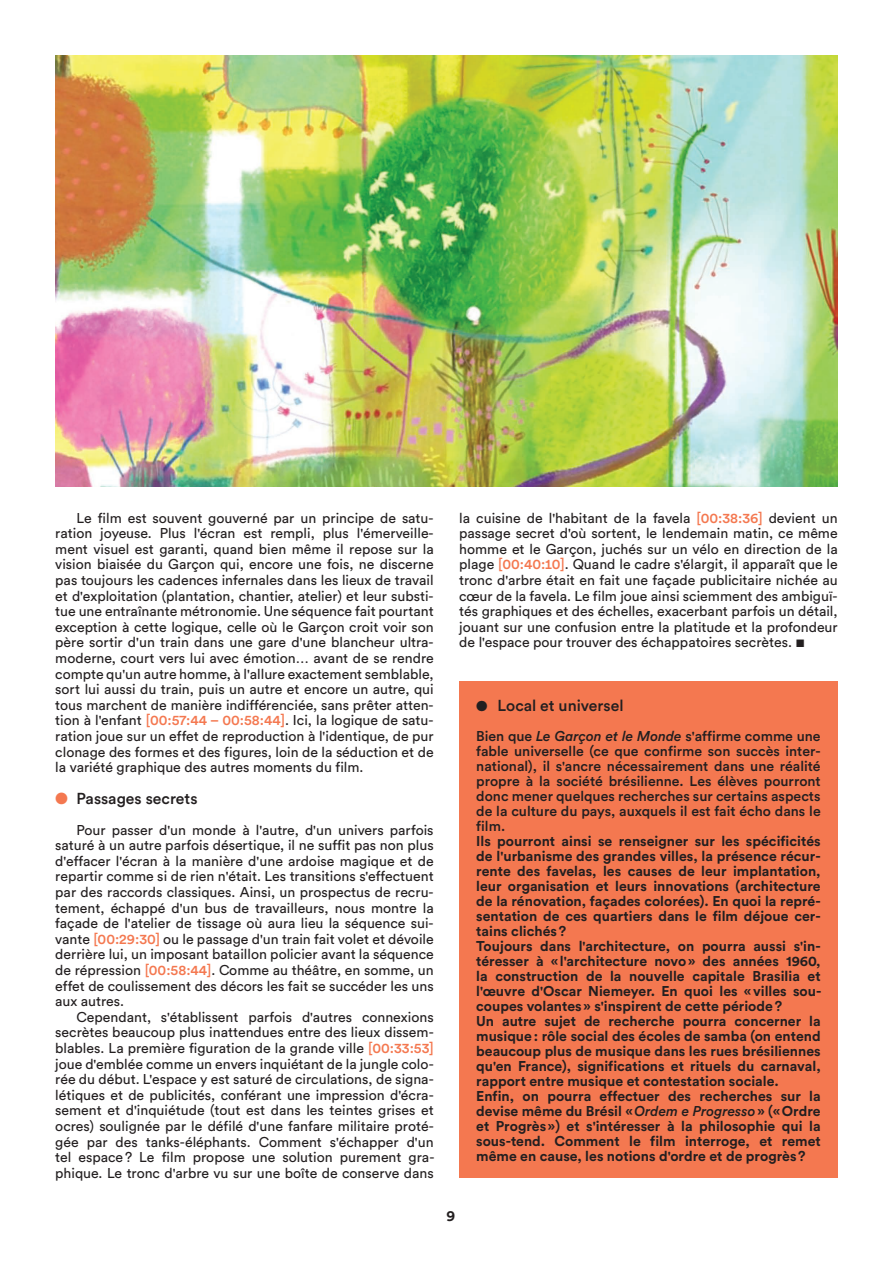
<style>
.page{position:relative;width:893px;height:1263px;background:#fff}
.page>*{position:absolute;margin:0;border:0;box-sizing:border-box;transform-origin:0 0}
.t1{font:500 15.75px "Circular Std";color:#231f20}
.t2{font:700 15px "Circular Std";color:#231f20}
.t3{font:14.1px/15.6px "Circular Std";color:#231f20;text-align:justify}
.t4{font:700 14.1px/15px "Circular Std";color:#231f20}
.t5{font:500 14.1px/15px "Circular Std";color:#231f20;text-align:justify}
.s1{font-weight:500;color:#f47850}
.s2{color:#f47850}
.s3{font-size:10.5px}
.s4{font-weight:700;font-size:14.1px}
.s5{font-style:italic}
.s6{font-weight:500;font-style:italic}
</style>
<div class="page">
<img style="left:55px;top:55px;width:783px;height:431px">
<div style="left:459px;top:681px;width:379px;height:497px;background:#f47850"></div>
<p class="t3" style="left:55px;top:510px;width:380px;text-indent:21px">Le film est souvent gouverné par un principe de satu&shy;ration joyeuse. Plus l'écran est rempli, plus l'émerveille&shy;ment visuel est garanti, quand bien même il repose sur la vision biaisée du Garçon qui, encore une fois, ne discerne pas toujours les cadences infernales dans les lieux de travail et d'exploitation (plantation, chantier, atelier) et leur substi&shy;tue une entraînante métronomie. Une séquence fait pourtant exception à cette logique, celle où le Garçon croit voir son père sortir d'un train dans une gare d'une blancheur ultra&shy;moderne, court vers lui avec émotion… avant de se rendre compte qu'un autre homme, à l'allure exactement semblable, sort lui aussi du train, puis un autre et encore un autre, qui tous marchent de manière indifférenciée, sans prêter atten&shy;tion à l'enfant <span class="s1">[00:57:44 – 00:58:44]</span>. Ici, la logique de satu&shy;ration joue sur un effet de reproduction à l'identique, de pur clonage des formes et des figures, loin de la séduction et de la variété graphique des autres moments du film.</p>
<p class="t1" style="left:55px;top:789px;width:144px"><span class="s2">●</span> Passages secrets</p>
<p class="t3" style="left:55px;top:822px;width:380px;text-indent:21px">Pour passer d'un monde à l'autre, d'un univers parfois saturé à un autre parfois désertique, il ne suffit pas non plus d'effacer l'écran à la manière d'une ardoise magique et de repartir comme si de rien n'était. Les transitions s'effectuent par des raccords classiques. Ainsi, un prospectus de recru&shy;tement, échappé d'un bus de travailleurs, nous montre la façade de l'atelier de tissage où aura lieu la séquence sui&shy;vante <span class="s1">[00:29:30]</span> ou le passage d'un train fait volet et dévoile derrière lui, un imposant bataillon policier avant la séquence de répression <span class="s1">[00:58:44]</span>. Comme au théâtre, en somme, un effet de coulissement des décors les fait se succéder les uns aux autres.</p>
<p class="t3" style="left:55px;top:1009px;width:381px;text-indent:21px">Cependant, s'établissent parfois d'autres connexions secrètes beaucoup plus inattendues entre des lieux dissem&shy;blables. La première figuration de la grande ville <span class="s1">[00:33:53] </span>joue d'emblée comme un envers inquiétant de la jungle colo&shy;rée du début. L'espace y est saturé de circulations, de signa&shy;létiques et de publicités, conférant une impression d'écra&shy;sement et d'inquiétude (tout est dans les teintes grises et ocres) soulignée par le défilé d'une fanfare militaire proté&shy;gée par des tanks-éléphants. Comment s'échapper d'un tel espace ? Le film propose une solution purement gra&shy;phique. Le tronc d'arbre vu sur une boîte de conserve dans</p>
<p class="t3" style="left:459px;top:510px;width:380px">la cuisine de l'habitant de la favela <span class="s1">[00:38:36]</span> devient un passage secret d'où sortent, le lendemain matin, ce même homme et le Garçon, juchés sur un vélo en direction de la plage <span class="s1">[00:40:10]</span>. Quand le cadre s'élargit, il apparaît que le tronc d'arbre était en fait une façade publicitaire nichée au cœur de la favela. Le film joue ainsi sciemment des ambiguï&shy;tés graphiques et des échelles, exacerbant parfois un détail, jouant sur une confusion entre la platitude et la profondeur de l'espace pour trouver des échappatoires secrètes. <span class="s3">■</span></p>
<p class="t2" style="left:446px;top:1207px;width:10px">9</p>
<p class="t1" style="left:476px;top:697px;width:149px"><span class="s4">●</span> Local et universel</p>
<p class="t5" style="left:476px;top:729px;width:346px">Bien que <span class="s5">Le Garçon et le Monde</span> s'affirme comme une fable universelle (ce que confirme son succès inter&shy;national), il s'ancre nécessairement dans une réalité propre à la société brésilienne. Les élèves pourront donc mener quelques recherches sur certains aspects de la culture du pays, auxquels il est fait écho dans le film.</p>
<p class="t4" style="left:476px;top:834px;width:347px">Ils pourront ainsi se renseigner sur les spécificités de l'urbanisme des grandes villes, la présence récur&shy;rente des favelas, les causes de leur implantation, leur organisation et leurs innovations (architecture de la rénovation, façades colorées). En quoi la repré&shy;sentation de ces quartiers dans le film déjoue cer&shy;tains clichés ?<br>Toujours dans l'architecture, on pourra aussi s'in&shy;téresser à « l'architecture novo » des années 1960, la construction de la nouvelle capitale Brasilia et l'œuvre d'Oscar Niemeyer. En quoi les « villes sou&shy;coupes volantes » s'inspirent de cette période ?<br>Un autre sujet de recherche pourra concerner la musique : rôle social des écoles de samba (on entend beaucoup plus de musique dans les rues brésiliennes qu'en France), significations et rituels du carnaval, rapport entre musique et contestation sociale.<br>Enfin, on pourra effectuer des recherches sur la devise même du Brésil « <span class="s6">Ordem e Progresso</span> » (« Ordre et Progrès ») et s'intéresser à la philosophie qui la sous-tend. Comment le film interroge, et remet même en cause, les notions d'ordre et de progrès ?</p>
</div>
